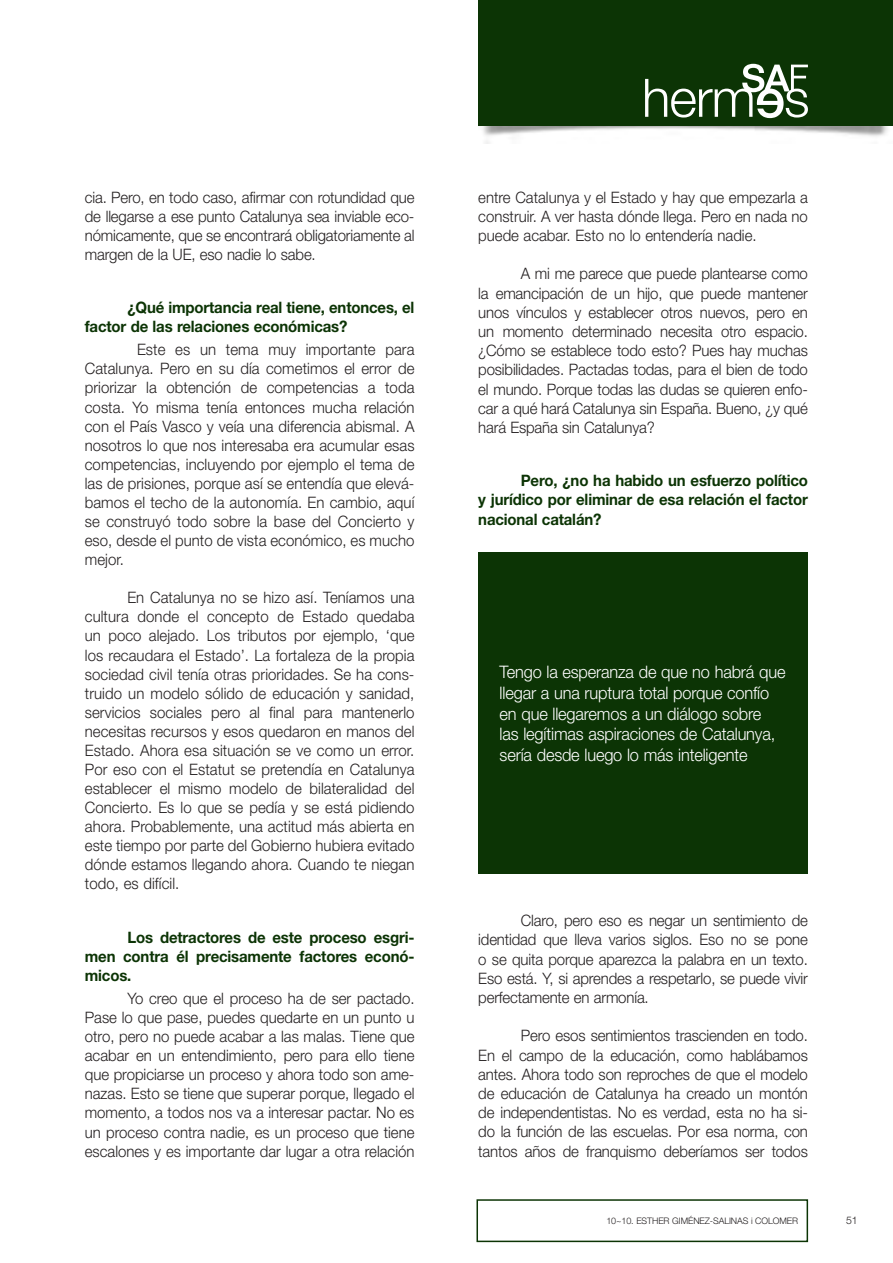
<style>
.page{position:relative;width:893px;height:1263px;background:#fff}
.page>*{position:absolute;margin:0;border:0;box-sizing:border-box;transform-origin:0 0}
.t1{font:300 17.25px/20.7px "Helvetica Neue LT Std";letter-spacing:-.01em;color:#fff;scale:.95 1}
.t2{font:300 15.75px/19px "Helvetica Neue LT Std";letter-spacing:-.01em;color:#231f20;text-align:justify;scale:.95 1}
.t3{font:700 15.75px/19px "Helvetica Neue LT Std";letter-spacing:-.01em;color:#0c3405;text-align:justify;scale:.95 1}
.t4{font:300 10.5px "Helvetica Neue LT Std";color:#231f20}
.t5{font:300 9px "Helvetica Neue LT Std";letter-spacing:-.01em;color:#231f20}
</style>
<div class="page">
<img style="left:478px;top:94px;width:410px;height:49px">
<div style="left:479px;top:0;width:414px;height:126px;background:#0c3405"></div>
<svg style="left:645px;top:64px;width:163px;height:54px"></svg>
<div style="left:476px;top:1199px;width:332px;height:43px;border:2px solid #0c3405"></div>
<div style="left:478px;top:553px;width:330px;height:321px;background:#0c3405"></div>
<p class="t2" style="left:85px;top:187px;width:349px">cia. Pero, en todo caso, afirmar con rotundidad que de llegarse a ese punto Catalunya sea inviable eco&shy;nómicamente, que se encontrará obligatoriamente al margen de la UE, eso nadie lo sabe.</p>
<p class="t3" style="left:85px;top:297px;width:349px;text-indent:43px">¿Qué importancia real tiene, entonces, el factor de las relaciones económicas?</p>
<p class="t2" style="left:85px;top:340px;width:349px;text-indent:52px">Este es un tema muy importante para Catalunya. Pero en su día cometimos el error de priorizar la obtención de competencias a toda costa. Yo misma tenía entonces mucha relación con el País Vasco y veía una diferencia abismal. A nosotros lo que nos interesaba era acumular esas competencias, incluyendo por ejemplo el tema de las de prisiones, porque así se entendía que elevá&shy;bamos el techo de la autonomía. En cambio, aquí se construyó todo sobre la base del Concierto y eso, desde el punto de vista económico, es mucho mejor.</p>
<p class="t2" style="left:85px;top:588px;width:349px;text-indent:43px">En Catalunya no se hizo así. Teníamos una cultura donde el concepto de Estado quedaba un poco alejado. Los tributos por ejemplo, ‘que los recaudara el Estado’. La fortaleza de la propia sociedad civil tenía otras prioridades. Se ha cons&shy;truido un modelo sólido de educación y sanidad, servicios sociales pero al final para mantenerlo necesitas recursos y esos quedaron en manos del Estado. Ahora esa situación se ve como un error.<br>Por eso con el Estatut se pretendía en Catalunya establecer el mismo modelo de bilateralidad del Concierto. Es lo que se pedía y se está pidiendo ahora. Probablemente, una actitud más abierta en este tiempo por parte del Gobierno hubiera evitado dónde estamos llegando ahora. Cuando te niegan todo, es difícil.</p>
<p class="t3" style="left:85px;top:927px;width:349px;text-indent:43px">Los detractores de este proceso esgri&shy;men contra él precisamente factores econó&shy;micos.</p>
<p class="t2" style="left:85px;top:988px;width:349px;text-indent:43px">Yo creo que el proceso ha de ser pactado.<br>Pase lo que pase, puedes quedarte en un punto u otro, pero no puede acabar a las malas. Tiene que acabar en un entendimiento, pero para ello tiene que propiciarse un proceso y ahora todo son ame&shy;nazas. Esto se tiene que superar porque, llegado el momento, a todos nos va a interesar pactar. No es un proceso contra nadie, es un proceso que tiene escalones y es importante dar lugar a otra relación</p>
<p class="t2" style="left:478px;top:187px;width:348px">entre Catalunya y el Estado y hay que empezarla a construir. A ver hasta dónde llega. Pero en nada no puede acabar. Esto no lo entendería nadie.</p>
<p class="t2" style="left:478px;top:264px;width:349px;text-indent:43px">A mi me parece que puede plantearse como la emancipación de un hijo, que puede mantener unos vínculos y establecer otros nuevos, pero en un momento determinado necesita otro espacio. ¿Cómo se establece todo esto? Pues hay muchas posibilidades. Pactadas todas, para el bien de todo el mundo. Porque todas las dudas se quieren enfo&shy;car a qué hará Catalunya sin España. Bueno, ¿y qué hará España sin Catalunya?</p>
<p class="t3" style="left:478px;top:471px;width:349px;text-indent:43px">Pero, ¿no ha habido un esfuerzo político y jurídico por eliminar de esa relación el factor nacional catalán?</p>
<p class="t1" style="left:500px;top:661px;width:302px">Tengo la esperanza de que no habrá que llegar a una ruptura total porque confío en que llegaremos a un diálogo sobre<br>las legítimas aspiraciones de Catalunya, sería desde luego lo más inteligente</p>
<p class="t2" style="left:478px;top:910px;width:349px;text-indent:43px">Claro, pero eso es negar un sentimiento de identidad que lleva varios siglos. Eso no se pone o se quita porque aparezca la palabra en un texto.<br>Eso está. Y, si aprendes a respetarlo, se puede vivir perfectamente en armonía.</p>
<p class="t2" style="left:478px;top:1026px;width:349px;text-indent:43px">Pero esos sentimientos trascienden en todo.<br>En el campo de la educación, como hablábamos antes. Ahora todo son reproches de que el modelo de educación de Catalunya ha creado un montón de independentistas. No es verdad, esta no ha si&shy;do la función de las escuelas. Por esa norma, con tantos años de franquismo deberíamos ser todos</p>
<p class="t5" style="left:606px;top:1215px;width:193px">10~10. Esther Giménez-Salinas i Colomer</p>
<p class="t4" style="left:846px;top:1214px;width:13px">51</p>
</div>
